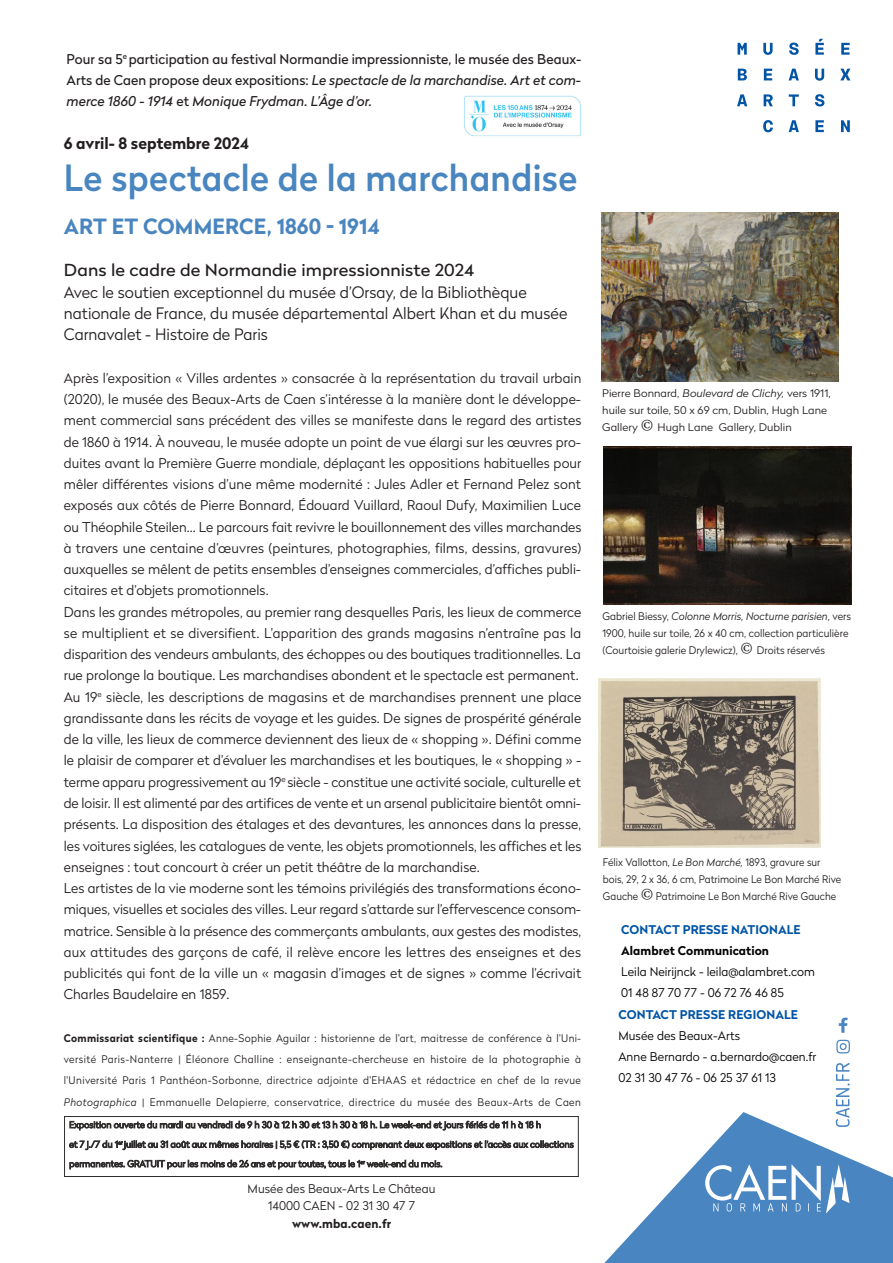
<style>
.page{position:relative;width:893px;height:1263px;background:#fff}
.page>*{position:absolute;margin:0;border:0;box-sizing:border-box;transform-origin:0 0}
.Grand_Titre{font:500 36px "Radikal";letter-spacing:.01em;color:#4985bf}
.Titre__couleur{font:700 21px "Radikal";color:#4985bf}
.Texte{font:16.5px "Radikal";letter-spacing:.005em;color:#231f20;scale:1.09 1}
.COUV_mentions{font:300 15.75px/21.3px "Radikal";color:#231f20}
.Intertitre__noir{font:700 15.75px "Radikal";color:#231f20}
.Texte_justifié{font:300 13.5px/21.3px "Radikal";letter-spacing:.005em;color:#231f20;text-align:justify}
.Texte-2{font:13.5px/21.3px "Radikal";letter-spacing:.005em;color:#231f20;text-align:justify}
.Mentions{font:300 12px "Radikal";letter-spacing:.005em;color:#000001}
.Mentions-2{font:300 12px "Radikal";letter-spacing:.005em;color:#231f20}
.Mentions-3{font:700 12px "Radikal";letter-spacing:.01em;color:#0154a6}
.Mentions-4{font:700 12px "Radikal";letter-spacing:.005em;color:#000001}
.Mentions-5{font:700 12px "Radikal";letter-spacing:.005em;color:#231f20}
.Texte_fer-à-gauche{font:300 10.5px/21.3px "Radikal";letter-spacing:.045em;color:#231f20;text-align:justify}
.Légende{font:300 10.5px/17px "Radikal";letter-spacing:.005em;color:#231f20}
.Légende-2{font:300 10.5px/17px "Radikal";letter-spacing:.005em;color:#231f20;scale:.96 1}
.Légende-3{font:300 10.5px/17px "Radikal";letter-spacing:.005em;color:#231f20;scale:1.07 1}
.t1{font:300 9px/19.5px "Radikal";letter-spacing:.005em;color:#231f20}
.s1{font-style:italic}
.s2{font-weight:700}
.s3{font-family:"Minion Pro";font-weight:400;font-size:18px}
</style>
<div class="page">
<svg style="left:763px;top:120px;width:87px;height:12px"></svg>
<svg style="left:737px;top:94px;width:87px;height:12px"></svg>
<svg style="left:738px;top:69px;width:112px;height:12px"></svg>
<svg style="left:738px;top:39px;width:112px;height:16px"></svg>
<svg style="left:604px;top:1063px;width:289px;height:200px"></svg>
<svg style="left:839px;top:1018px;width:8px;height:15px"></svg>
<svg style="left:836px;top:1040px;width:14px;height:13px"></svg>
<img style="left:602px;top:213px;width:237px;height:168px">
<div style="left:64px;top:1116px;width:515px;height:61px;border:1px solid #231f20"></div>
<img style="left:599px;top:678px;width:221px;height:169px">
<img style="left:603px;top:447px;width:248px;height:157px">
<img style="left:464px;top:95px;width:117px;height:42px">
<p class="Texte-2" style="left:67px;top:48px;width:516px">Pour sa 5<sup>e</sup> participation au festival Normandie impressionniste, le musée des Beaux-Arts de Caen propose deux expositions: <span class="s1">Le spectacle de la marchandise. Art et com&shy;merce 1860 - 1914</span> et <span class="s1">Monique Frydman. L’Âge d’or.</span></p>
<p class="Intertitre__noir" style="left:64px;top:132px;width:187px">6 avril- 8 septembre 2024</p>
<p class="Grand_Titre" style="left:64px;top:153px;width:515px">Le spectacle de la marchandise</p>
<p class="Titre__couleur" style="left:64px;top:211px;width:317px">ART ET COMMERCE, 1860 - 1914</p>
<p class="Texte" style="left:64px;top:259px;width:378px">Dans le cadre de Normandie impressionniste 2024</p>
<p class="COUV_mentions" style="left:64px;top:281px;width:505px">Avec le soutien exceptionnel du musée d’Orsay, de la Bibliothèque nationale de France, du musée départemental Albert Khan et du musée<br>Carnavalet - Histoire de Paris</p>
<p class="Texte_justifié" style="left:64px;top:367px;width:519px">Après l’exposition « Villes ardentes » consacrée à la représentation du travail urbain (2020), le musée des Beaux-Arts de Caen s’intéresse à la manière dont le développe&shy;ment commercial sans précédent des villes se manifeste dans le regard des artistes de 1860 à 1914. À nouveau, le musée adopte un point de vue élargi sur les œuvres pro&shy;duites avant la Première Guerre mondiale, déplaçant les oppositions habituelles pour mêler différentes visions d’une même modernité : Jules Adler et Fernand Pelez sont exposés aux côtés de Pierre Bonnard, Édouard Vuillard, Raoul Dufy, Maximilien Luce ou Théophile Steilen... Le parcours fait revivre le bouillonnement des villes marchandes à travers une centaine d’œuvres (peintures, photographies, films, dessins, gravures) auxquelles se mêlent de petits ensembles d’enseignes commerciales, d’affiches publi&shy;citaires et d’objets promotionnels.</p>
<p class="Texte_justifié" style="left:64px;top:600px;width:519px">Dans les grandes métropoles, au premier rang desquelles Paris, les lieux de commerce se multiplient et se diversifient. L’apparition des grands magasins n’entraîne pas la disparition des vendeurs ambulants, des échoppes ou des boutiques traditionnelles. La rue prolonge la boutique. Les marchandises abondent et le spectacle est permanent.</p>
<p class="Texte_justifié" style="left:64px;top:685px;width:519px">Au 19<sup>e</sup> siècle, les descriptions de magasins et de marchandises prennent une place grandissante dans les récits de voyage et les guides. De signes de prospérité générale de la ville, les lieux de commerce deviennent des lieux de « shopping ». Défini comme le plaisir de comparer et d’évaluer les marchandises et les boutiques, le « shopping » - terme apparu progressivement au 19<sup>e</sup> siècle - constitue une activité sociale, culturelle et de loisir. Il est alimenté par des artifices de vente et un arsenal publicitaire bientôt omni&shy;présents. La disposition des étalages et des devantures, les annonces dans la presse, les voitures siglées, les catalogues de vente, les objets promotionnels, les affiches et les enseignes : tout concourt à créer un petit théâtre de la marchandise.</p>
<p class="Texte_justifié" style="left:64px;top:877px;width:519px">Les artistes de la vie moderne sont les témoins privilégiés des transformations écono&shy;miques, visuelles et sociales des villes. Leur regard s’attarde sur l’effervescence consom&shy;matrice. Sensible à la présence des commerçants ambulants, aux gestes des modistes, aux attitudes des garçons de café, il relève encore les lettres des enseignes et des publicités qui font de la ville un « magasin d’images et de signes » comme l’écrivait Charles Baudelaire en 1859.</p>
<p class="Texte_fer-à-gauche" style="left:64px;top:1027px;width:519px"><span class="s2">Commissariat scientifique :</span> Anne-Sophie Aguilar : historienne de l'art, maitresse de conférence à l'Uni&shy;versité Paris-Nanterre | Éléonore Challine : enseignante-chercheuse en histoire de la photographie à l'Université Paris 1 Panthéon-Sorbonne, directrice adjointe d'EHAAS et rédactrice en chef de la revue <span class="s1">Photographica</span> | Emmanuelle Delapierre, conservatrice, directrice du musée des Beaux-Arts de Caen</p>
<p class="t1" style="left:69px;top:1114px;width:506px">Exposition ouverte du mardi au vendredi de 9 h 30 à 12 h 30 et 13 h 30 à 18 h. Le week-end et jours fériés de 11 h à 18 h<br>et 7 j./7 du 1<sup>er</sup> juillet au 31 août aux mêmes horaires | 5,5 € (TR : 3,50 €) comprenant deux expositions et l’accès aux collections permanentes. GRATUIT pour les moins de 26 ans et pour toutes, tous le 1<sup>er</sup> week-end du mois.</p>
<p class="Mentions-2" style="left:248px;top:1181px;width:189px">Musée des Beaux-Arts Le Château</p>
<p class="Mentions-2" style="left:268px;top:1198px;width:149px">14000 CAEN - 02 31 30 47 7</p>
<p class="Mentions-5" style="left:292px;top:1214px;width:101px">www.mba.caen.fr</p>
<p class="Légende-3" style="left:602px;top:384px;width:215px">Pierre Bonnard, <span class="s1">Boulevard de Clichy,</span> vers 1911, huile sur toile, 50 x 69 cm, Dublin, Hugh Lane<br>Gallery <span class="s3">©</span> Hugh Lane Gallery, Dublin</p>
<p class="Légende" style="left:602px;top:608px;width:250px">Gabriel Biessy, <span class="s1">Colonne Morris, Nocturne parisien</span>, vers<br>1900, huile sur toile, 26 x 40 cm, collection particulière (Courtoisie galerie Drylewicz), <span class="s3">©</span> Droits réservés</p>
<p class="Légende-2" style="left:603px;top:853px;width:250px">Félix Vallotton, <span class="s1">Le Bon Marché,</span> 1893, gravure sur bois, 29, 2 x 36, 6 cm, Patrimoine Le Bon Marché Rive<br>Gauche <span class="s3">©</span> Patrimoine Le Bon Marché Rive Gauche</p>
<p class="Mentions-3" style="left:621px;top:921px;width:181px">CONTACT PRESSE NATIONALE</p>
<p class="Mentions-4" style="left:621px;top:942px;width:149px">Alambret Communication</p>
<p class="Mentions" style="left:621px;top:963px;width:195px">Leila Neirijnck - leila@alambret.com</p>
<p class="Mentions" style="left:621px;top:984px;width:164px">01 48 87 70 77 - 06 72 76 46 85</p>
<p class="Mentions-3" style="left:618px;top:1006px;width:181px">CONTACT PRESSE REGIONALE</p>
<p class="Mentions" style="left:618px;top:1028px;width:123px">Musée des Beaux-Arts</p>
<p class="Mentions" style="left:618px;top:1049px;width:199px">Anne Bernardo - a.bernardo@caen.fr</p>
<p class="Mentions" style="left:618px;top:1070px;width:159px">02 31 30 47 76 - 06 25 37 61 13</p>
</div>
